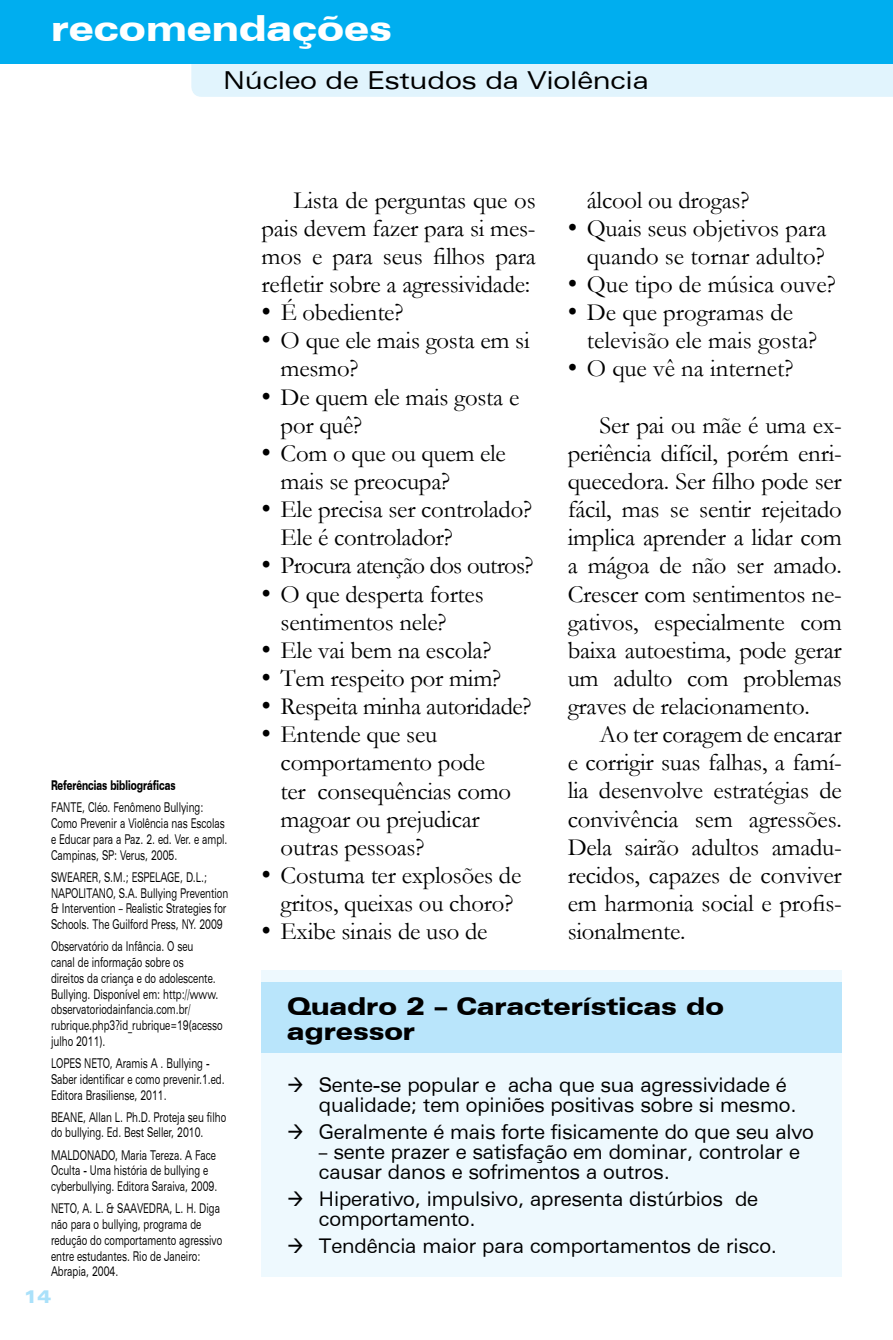
<style>
.page{position:relative;width:893px;height:1340px;background:#fff}
.page>*{position:absolute;margin:0;border:0;box-sizing:border-box;transform-origin:0 0}
.t1{font:900 expanded 36px "Zurich BT";color:#fff}
.t2{font:24.75px/28.1px "Garamond";letter-spacing:-.01em;color:#000}
.t3{font:900 expanded 24.75px/24.8px "Zurich BT";color:#000}
.t4{font:expanded 24.75px "Zurich BT";letter-spacing:-.01em;color:#000}
.t5{font:24.75px "Garamond";letter-spacing:-.03em;color:#000}
.t6{font:expanded 20.25px/20.2px "Zurich BT";letter-spacing:-.01em;color:#000;scale:.85 1}
.t7{font:900 expanded 18px "Zurich BT";color:#aae1fa}
.t8{font:expanded 13.5px/15.8px "Zurich BT";color:#000;scale:.6 1}
.t9{font:900 expanded 13.5px "Zurich BT";color:#000;scale:.6 1}
.s1{font-family:"Times New Roman";font-size:27px}
</style>
<div class="page">
<div style="left:191px;top:64px;width:702px;height:33px;background:#e1f4fd"></div>
<div style="left:0;top:0;width:893px;height:64px;background:#00aeef"></div>
<div style="left:261px;top:969px;width:581px;height:307px;background:#eef9fe"></div>
<div style="left:261px;top:982px;width:581px;height:70px;background:#b9e5fb"></div>
<h1 class="t1" style="left:51px;top:7px;width:342px">recomendações</h1>
<p class="t4" style="left:223px;top:66px;width:427px">Núcleo de Estudos da Violência</p>
<p class="t9" style="left:51px;top:777px;width:209px">Referências bibliográficas</p>
<p class="t8" style="left:51px;top:799px;width:296px">FANTE, Cléo. Fenômeno Bullying:<br>Como Prevenir a Violência nas Escolas e Educar para a Paz. 2. ed. Ver. e ampl.<br>Campinas, SP: Verus, 2005.</p>
<p class="t8" style="left:51px;top:869px;width:297px">SWEARER, S.M.; ESPELAGE, D.L.; NAPOLITANO, S.A. Bullying Prevention &amp; Intervention – Realistic Strategies for Schools. The Guilford Press, NY. 2009</p>
<p class="t8" style="left:51px;top:938px;width:288px">Observatório da Infância. O seu<br>canal de informação sobre os<br>direitos da criança e do adolescente.<br>Bullying. Disponível em: http://www. observatoriodainfancia.com.br/ rubrique.php3?id_rubrique=19(acesso julho 2011).</p>
<p class="t8" style="left:51px;top:1055px;width:291px">LOPES NETO, Aramis A . Bullying -<br>Saber identificar e como prevenir.1.ed.<br>Editora Brasiliense, 2011.</p>
<p class="t8" style="left:51px;top:1109px;width:293px">BEANE, Allan L. Ph.D. Proteja seu filho do bullying. Ed. Best Seller, 2010.</p>
<p class="t8" style="left:51px;top:1146px;width:279px">MALDONADO, Maria Tereza. A Face<br>Oculta - Uma história de bullying e cyberbullying. Editora Saraiva, 2009.</p>
<p class="t8" style="left:51px;top:1200px;width:287px">NETO, A. L. &amp; SAAVEDRA, L. H. Diga não para o bullying, programa de redução do comportamento agressivo entre estudantes. Rio de Janeiro:<br>Abrapia, 2004.</p>
<p class="t7" style="left:24px;top:1285px;width:29px">14</p>
<p class="t2" style="left:262px;top:185px;width:276px;text-align:justify;text-indent:32px">Lista de perguntas que os pais devem fazer para si mes&shy;mos e para seus filhos para refletir sobre a agressividade:</p>
<p class="t2" style="left:261px;top:298px;width:143px"><span class="s1">•</span> É obediente?</p>
<p class="t2" style="left:281px;top:326px;width:251px;text-indent:-19px"><span class="s1">•</span> O que ele mais gosta em si mesmo?</p>
<p class="t2" style="left:281px;top:382px;width:240px;text-indent:-19px"><span class="s1">•</span> De quem ele mais gosta e por quê?</p>
<p class="t2" style="left:281px;top:438px;width:227px;text-indent:-19px"><span class="s1">•</span> Com o que ou quem ele mais se preocupa?</p>
<p class="t2" style="left:281px;top:494px;width:253px;text-indent:-19px"><span class="s1">•</span> Ele precisa ser controlado?<br>Ele é controlador?</p>
<p class="t5" style="left:261px;top:549px;width:273px"><span class="s1">•</span> Procura atenção dos outros?</p>
<p class="t2" style="left:281px;top:579px;width:205px;text-indent:-19px"><span class="s1">•</span> O que desperta fortes sentimentos nele?</p>
<p class="t2" style="left:261px;top:635px;width:231px"><span class="s1">•</span> Ele vai bem na escola?</p>
<p class="t2" style="left:261px;top:663px;width:241px"><span class="s1">•</span> Tem respeito por mim?</p>
<p class="t2" style="left:261px;top:691px;width:271px"><span class="s1">•</span> Respeita minha autoridade?</p>
<p class="t2" style="left:281px;top:719px;width:232px;text-indent:-19px"><span class="s1">•</span> Entende que seu comportamento pode ter consequências como magoar ou prejudicar outras pessoas?</p>
<p class="t2" style="left:261px;top:860px;width:261px;text-align:center"><span class="s1">•</span> Costuma ter explosões de gritos, queixas ou choro?</p>
<p class="t2" style="left:261px;top:916px;width:228px"><span class="s1">•</span> Exibe sinais de uso de</p>
<p class="t2" style="left:587px;top:185px;width:164px">álcool ou drogas?</p>
<p class="t2" style="left:568px;top:213px;width:260px;text-align:right"><span class="s1">•</span> Quais seus objetivos para quando se tornar adulto?</p>
<p class="t2" style="left:568px;top:269px;width:270px"><span class="s1">•</span> Que tipo de música ouve?</p>
<p class="t2" style="left:587px;top:298px;width:232px;text-indent:-19px"><span class="s1">•</span> De que programas de televisão ele mais gosta?</p>
<p class="t2" style="left:568px;top:354px;width:227px"><span class="s1">•</span> O que vê na internet?</p>
<p class="t2" style="left:568px;top:410px;width:276px;text-align:justify;text-indent:32px">Ser pai ou mãe é uma ex&shy;periência difícil, porém enri&shy;quecedora. Ser filho pode ser fácil, mas se sentir rejeitado implica aprender a lidar com a mágoa de não ser amado.<br>Crescer com sentimentos ne&shy;gativos, especialmente com baixa autoestima, pode gerar um adulto com problemas graves de relacionamento.</p>
<p class="t2" style="left:568px;top:719px;width:276px;text-align:justify;text-indent:32px">Ao ter coragem de encarar e corrigir suas falhas, a famí&shy;lia desenvolve estratégias de convivência sem agressões.<br>Dela sairão adultos amadu&shy;recidos, capazes de conviver em harmonia social e profis&shy;sionalmente.</p>
<p class="t3" style="left:287px;top:993px;width:438px">Quadro 2 – Características do agressor</p>
<p class="t6" style="left:319px;top:1074px;width:563px">Sente-se popular e acha que sua agressividade é qualidade; tem opiniões positivas sobre si mesmo.</p>
<p class="t6" style="left:319px;top:1121px;width:584px">Geralmente é mais forte fisicamente do que seu alvo</p>
<p class="t6" style="left:319px;top:1141px;width:567px">– sente prazer e satisfação em dominar, controlar e causar danos e sofrimentos a outros.</p>
<p class="t6" style="left:319px;top:1188px;width:518px">Hiperativo, impulsivo, apresenta distúrbios de comportamento.</p>
<p class="t6" style="left:319px;top:1235px;width:540px">Tendência maior para comportamentos de risco.</p>
</div>
